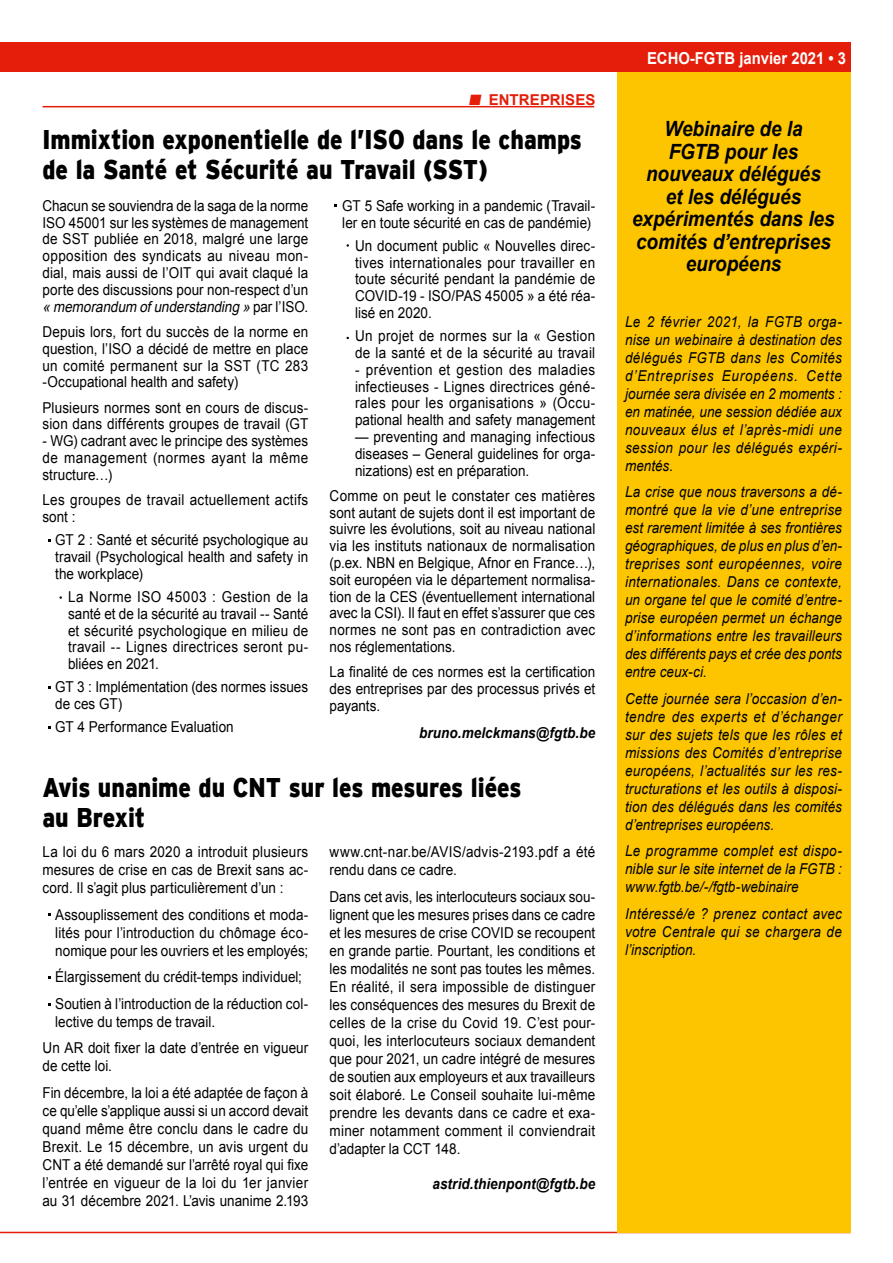
<style>
.page{position:relative;width:893px;height:1263px;background:#fff}
.page>*{position:absolute;margin:0;border:0;box-sizing:border-box;transform-origin:0 0}
.t1{font:900 27px/30px "Interstate";color:#000;scale:.85 1}
.t2{font:italic 700 21px/22.5px "Arial";color:#000;text-align:center;scale:.9 1}
.t3{font:700 16.5px "Arial";color:#fff;scale:.9 1}
.t4{font:15px/16.8px "Arial";letter-spacing:.005em;color:#000;text-align:justify;scale:.9 1}
.t5{font:italic 15px/18px "Arial";letter-spacing:.01em;color:#000;text-align:justify;scale:.9 1}
.t6{font:italic 700 15px "Arial";letter-spacing:.005em;color:#000;scale:.9 1}
.t7{font:700 15px "Arial";letter-spacing:.005em;color:#e41e0a}
.s1{font-style:italic}
</style>
<div class="page">
<div style="left:0;top:43px;width:850px;height:29px;background:#e41e0a"></div>
<hr style="left:0;top:1232px;width:850px;height:1px;background:#e41e0a">
<hr style="left:43px;top:106px;width:551px;height:1px;background:#e41e0a">
<div style="left:617px;top:72px;width:233px;height:1161px;background:#fdc500"></div>
<p class="t7" style="left:469px;top:90px;width:128px">■ ENTREPRISES</p>
<h1 class="t1" style="left:43px;top:124px;width:636px">Immixtion exponentielle de l’ISO dans le champs de la Santé et Sécurité au Travail (SST)</h1>
<p class="t4" style="left:43px;top:197px;width:297px">Chacun se souviendra de la saga de la norme ISO 45001 sur les systèmes de management de SST publiée en 2018, malgré une large opposition des syndicats au niveau mon&shy;dial, mais aussi de l’OIT qui avait claqué la porte des discussions pour non-respect d’un <span class="s1">« memorandum ofunderstanding »</span> p a r l ’ I S O .</p>
<p class="t4" style="left:43px;top:323px;width:297px">Depuis lors, fort du succès de la norme en question, l’ISO a décidé de mettre en place un comité permanent sur la SST (TC 283 -Occupational health and safety)</p>
<p class="t4" style="left:43px;top:399px;width:297px">Plusieurs normes sont en cours de discus&shy;sion dans différents groupes de travail (GT</p>
<p class="t4" style="left:43px;top:433px;width:297px">- WG) cadrant avec le principe des systèmes de management (normes ayant la même structure…)</p>
<p class="t4" style="left:43px;top:492px;width:297px">Les groupes de travail actuellement actifs sont :</p>
<p class="t4" style="left:55px;top:532px;width:283px">GT 2 : Santé et sécurité psychologique au travail (Psychological health and safety in the workplace)</p>
<p class="t4" style="left:68px;top:588px;width:268px">La Norme ISO 45003 : Gestion de la santé et de la sécurité au travail -- Santé et sécurité psychologique en milieu de travail -- Lignes directrices seront pu&shy;bliées en 2021.</p>
<p class="t4" style="left:55px;top:679px;width:283px">GT 3 : Implémentation (des normes issues de ces GT)</p>
<p class="t4" style="left:55px;top:719px;width:200px">GT 4 Performance Evaluation</p>
<p class="t4" style="left:342px;top:197px;width:283px">GT 5 Safe working in a pandemic (Travail&shy;ler en toute sécurité en cas de pandémie)</p>
<p class="t4" style="left:355px;top:237px;width:268px">Un document public « Nouvelles direc&shy;tives internationales pour travailler en toute sécurité pendant la pandémie de COVID-19 - ISO/PAS 45005 » a été réa&shy;lisé en 2020.</p>
<p class="t4" style="left:355px;top:328px;width:268px">Un projet de normes sur la « Gestion de la santé et de la sécurité au travail</p>
<p class="t4" style="left:355px;top:361px;width:268px">- prévention et gestion des maladies infectieuses - Lignes directrices géné&shy;rales pour les organisations » (Occu&shy;pational health and safety management</p>
<p class="t4" style="left:355px;top:428px;width:268px">— preventing and managing infectious diseases – General guidelines for orga&shy;nizations) est en préparation.</p>
<p class="t4" style="left:330px;top:487px;width:297px">Comme on peut le constater ces matières sont autant de sujets dont il est important de suivre les évolutions, soit au niveau national via les instituts nationaux de normalisation (p.ex. NBN en Belgique, Afnor en France…), soit européen via le département normalisa&shy;tion de la CES (éventuellement international avec la CSI). Il faut en effet s’assurer que ces normes ne sont pas en contradiction avec nos réglementations.</p>
<p class="t4" style="left:330px;top:664px;width:297px">La finalité de ces normes est la certification des entreprises par des processus privés et payants.</p>
<p class="t6" style="left:419px;top:722px;width:197px">bruno.melckmans@fgtb.be</p>
<h1 class="t1" style="left:43px;top:772px;width:565px">Avis unanime du CNT sur les mesures liées au Brexit</h1>
<p class="t4" style="left:43px;top:843px;width:297px;line-height:18px">La loi du 6 mars 2020 a introduit plusieurs mesures de crise en cas de Brexit sans ac&shy;cord. Il s’agit plus particulièrement d’un :</p>
<p class="t4" style="left:55px;top:905px;width:283px;line-height:18px">Assouplissement des conditions et moda&shy;lités pour l’introduction du chômage éco&shy;nomique pour les ouvriers et les employés;</p>
<p class="t4" style="left:55px;top:964px;width:283px;line-height:26.5px">Élargissement du crédit-temps individuel;<br>Soutien à l’introduction de la réduction col-</p>
<p class="t4" style="left:43px;top:1008px;width:297px;line-height:26.5px;text-indent:13px">lective du temps de travail.<br>Un AR doit fixer la date d’entrée en vigueur</p>
<p class="t4" style="left:43px;top:1053px;width:297px;line-height:26.5px">de cette loi.<br>Fin décembre, la loi a été adaptée de façon à</p>
<p class="t4" style="left:43px;top:1101px;width:297px;line-height:18px">ce qu’elle s’applique aussi si un accord devait quand même être conclu dans le cadre du Brexit. Le 15 décembre, un avis urgent du CNT a été demandé sur l’arrêté royal qui fixe l’entrée en vigueur de la loi du 1er janvier au 31 décembre 2021. L’avis unanime 2.193</p>
<p class="t4" style="left:330px;top:843px;width:297px;line-height:18px">www.cnt-nar.be/AVIS/advis-2193.pdf a été rendu dans ce cadre.</p>
<p class="t4" style="left:330px;top:887px;width:297px;line-height:18px">Dans cet avis, les interlocuteurs sociaux sou&shy;lignent que les mesures prises dans ce cadre et les mesures de crise COVID se recoupent en grande partie. Pourtant, les conditions et les modalités ne sont pas toutes les mêmes.<br>En réalité, il sera impossible de distinguer les conséquences des mesures du Brexit de celles de la crise du Covid 19. C’est pour&shy;quoi, les interlocuteurs sociaux demandent que pour 2021, un cadre intégré de mesures de soutien aux employeurs et aux travailleurs soit élaboré. Le Conseil souhaite lui-même prendre les devants dans ce cadre et exa&shy;miner notamment comment il conviendrait d’adapter la CCT 148.</p>
<p class="t6" style="left:432px;top:1174px;width:182px">astrid.thienpont@fgtb.be</p>
<p class="t3" style="left:647px;top:47px;width:223px">ECHO-FGTB janvier 2021 • 3</p>
<h2 class="t2" style="left:632px;top:119px;width:227px">Webinaire de la<br>FGTB pour les nouveaux délégués<br>et les délégués expérimentés dans les comités d’entreprises européens</h2>
<p class="t5" style="left:625px;top:313px;width:242px">Le 2 février 2021, la FGTB orga&shy;nise un webinaire à destination des délégués FGTB dans les Comités d’Entreprises Européens. Cette journée sera divisée en 2 moments : en matinée, une session dédiée aux nouveaux élus et l’après-midi une session pour les délégués expéri&shy;mentés.</p>
<p class="t5" style="left:625px;top:483px;width:242px">La crise que nous traversons a dé&shy;montré que la vie d’une entreprise est rarement limitée à ses frontières géographiques, de plus en plus d’en&shy;treprises sont européennes, voire internationales. Dans ce contexte, un organe tel que le comité d’entre&shy;prise européen permet un échange d’informations entre les travailleurs des différents pays et crée des ponts entre ceux-ci.</p>
<p class="t5" style="left:625px;top:690px;width:242px">Cette journée sera l’occasion d’en&shy;tendre des experts et d’échanger sur des sujets tels que les rôles et missions des Comités d’entreprise européens, l’actualités sur les res&shy;tructurations et les outils à disposi&shy;tion des délégués dans les comités d’entreprises européens.</p>
<p class="t5" style="left:625px;top:842px;width:242px">Le programme complet est dispo&shy;nible sur le site internet de la FGTB : www.fgtb.be/-/fgtb-webinaire</p>
<p class="t5" style="left:625px;top:905px;width:242px">Intéressé/e ? prenez contact avec votre Centrale qui se chargera de l’inscription.</p>
</div>
